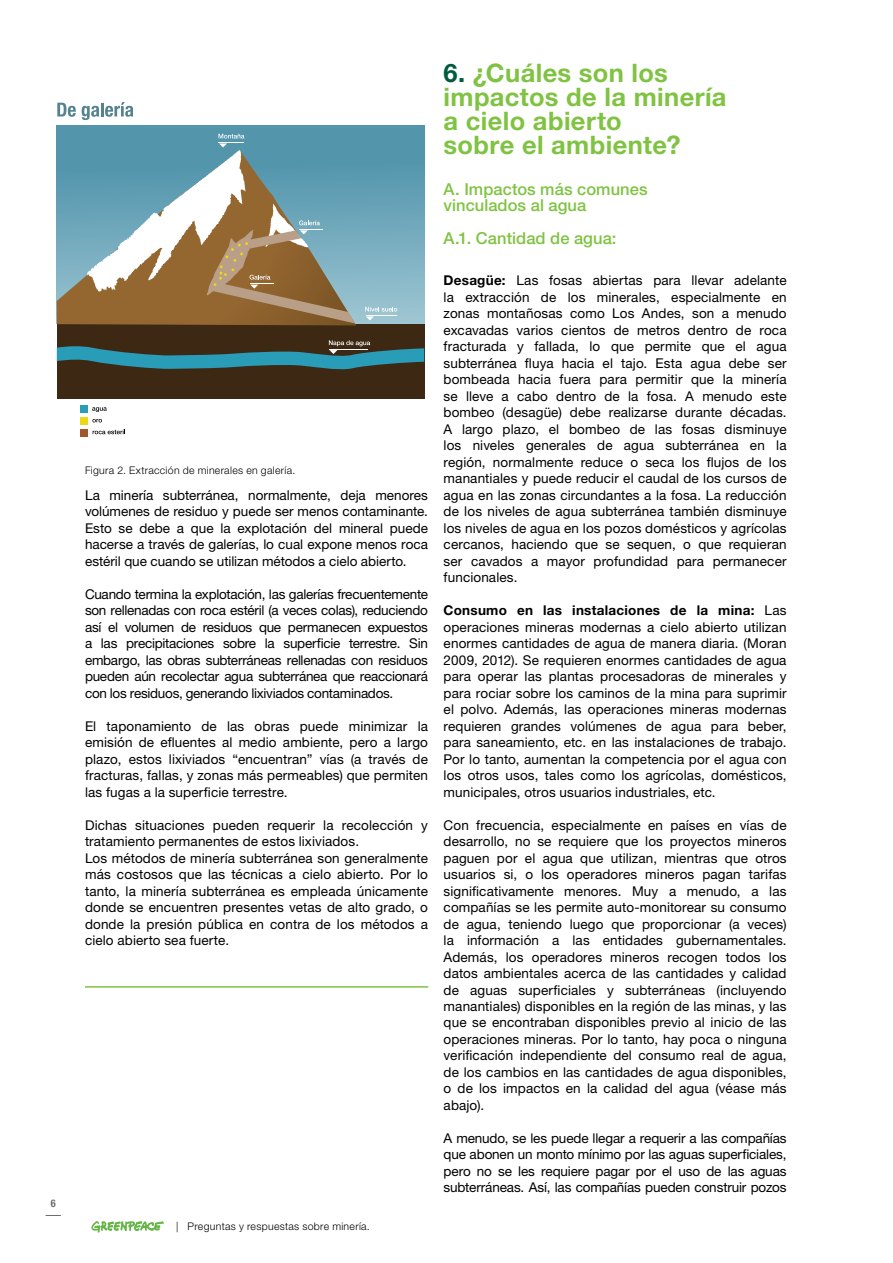
<style>
.page{position:relative;width:893px;height:1263px;background:#fff}
.page>*{position:absolute;margin:0;border:0;box-sizing:border-box;transform-origin:0 0}
.t1{font:700 25.5px/24px "Helvetica Neue LT Std";letter-spacing:.015em;color:#80c342}
.t2{font:500 16.5px/16.5px "Helvetica Neue LT Std";letter-spacing:.005em;color:#80c342}
.t3{font:13.5px/16.5px "Helvetica Neue LT Std";letter-spacing:.01em;color:#000;text-align:justify}
.t4{font:300 10.5px "Helvetica Neue LT Std";letter-spacing:.03em;color:#000}
.t5{font:700 condensed 10.5px "Helvetica Neue LT Std";color:#6d6e71}
.s1{color:#005c3e}
.s2{font-weight:700}
</style>
<div class="page">
<svg style="left:91px;top:1221px;width:73px;height:11px"></svg>
<svg style="left:46px;top:1215px;width:15px;height:1px"></svg>
<hr style="left:85px;top:986px;width:343px;height:2px;background:#80c342">
<div style="left:57px;top:323px;width:367px;height:76px;background:#3d2913"></div>
<div style="left:57px;top:126px;width:367px;height:198px;background:linear-gradient(to bottom,#478ea6,#9cc4d1)"></div>
<svg style="left:57px;top:150px;width:299px;height:175px;background:#749292"></svg>
<svg style="left:57px;top:103px;width:19px;height:14px"></svg>
<svg style="left:82px;top:102px;width:51px;height:18px"></svg>
<div style="left:80px;top:406px;width:7px;height:7px;background:#299cb7"></div>
<svg style="left:92px;top:407px;width:15px;height:5px"></svg>
<div style="left:81px;top:418px;width:7px;height:7px;background:#eed714"></div>
<svg style="left:92px;top:419px;width:10px;height:3px"></svg>
<div style="left:81px;top:429px;width:7px;height:7px;background:#a3552c"></div>
<svg style="left:93px;top:429px;width:32px;height:5px"></svg>
<svg style="left:365px;top:307px;width:32px;height:13px"></svg>
<svg style="left:57px;top:340px;width:367px;height:30px"></svg>
<svg style="left:87px;top:134px;width:268px;height:189px;background:#8c978c"></svg>
<p class="t5" style="left:51px;top:1196px;width:6px">6</p>
<p class="t4" style="left:85px;top:464px;width:212px">Figura 2. Extracción de minerales en galería.</p>
<p class="t3" style="left:85px;top:486px;width:345px">La minería subterránea, normalmente, deja menores volúmenes de residuo y puede ser menos contaminante.<br>Esto se debe a que la explotación del mineral puede hacerse a través de galerías, lo cual expone menos roca estéril que cuando se utilizan métodos a cielo abierto.</p>
<p class="t3" style="left:85px;top:585px;width:345px">Cuando termina la explotación, las galerías frecuentemente son rellenadas con roca estéril (a veces colas), reduciendo así el volumen de residuos que permanecen expuestos a las precipitaciones sobre la superficie terrestre. Sin embargo, las obras subterráneas rellenadas con residuos pueden aún recolectar agua subterránea que reaccionará con los residuos, generando lixiviados contaminados.</p>
<p class="t3" style="left:85px;top:717px;width:345px">El taponamiento de las obras puede minimizar la emisión de efluentes al medio ambiente, pero a largo plazo, estos lixiviados “encuentran” vías (a través de fracturas, fallas, y zonas más permeables) que permiten las fugas a la superficie terrestre.</p>
<p class="t3" style="left:85px;top:816px;width:345px;text-align:left">Dichas situaciones pueden requerir la recolección y tratamiento permanentes de estos lixiviados.<br>Los métodos de minería subterránea son generalmente más costosos que las técnicas a cielo abierto. Por lo tanto, la minería subterránea es empleada únicamente donde se encuentren presentes vetas de alto grado, o donde la presión pública en contra de los métodos a cielo abierto sea fuerte.</p>
<p class="t4" style="left:176px;top:1220px;width:195px">| Preguntas y respuestas sobre minería.</p>
<h1 class="t1" style="left:444px;top:60px;width:284px"><span class="s1">6.</span> ¿Cuáles son los impactos de la minería a cielo abierto<br>sobre el ambiente?</h1>
<p class="t2" style="left:444px;top:180px;width:205px">A. Impactos más comunes vinculados al agua</p>
<p class="t2" style="left:444px;top:230px;width:174px">A.1. Cantidad de agua:</p>
<p class="t3" style="left:444px;top:272px;width:345px"><span class="s2">Desagüe:</span> Las fosas abiertas para llevar adelante la extracción de los minerales, especialmente en zonas montañosas como Los Andes, son a menudo excavadas varios cientos de metros dentro de roca fracturada y fallada, lo que permite que el agua subterránea fluya hacia el tajo. Esta agua debe ser bombeada hacia fuera para permitir que la minería se lleve a cabo dentro de la fosa. A menudo este bombeo (desagüe) debe realizarse durante décadas.<br>A largo plazo, el bombeo de las fosas disminuye los niveles generales de agua subterránea en la región, normalmente reduce o seca los flujos de los manantiales y puede reducir el caudal de los cursos de agua en las zonas circundantes a la fosa. La reducción de los niveles de agua subterránea también disminuye los niveles de agua en los pozos domésticos y agrícolas cercanos, haciendo que se sequen, o que requieran ser cavados a mayor profundidad para permanecer funcionales.</p>
<p class="t3" style="left:444px;top:602px;width:345px"><span class="s2">Consumo en las instalaciones de la mina:</span> Las operaciones mineras modernas a cielo abierto utilizan enormes cantidades de agua de manera diaria. (Moran 2009, 2012). Se requieren enormes cantidades de agua para operar las plantas procesadoras de minerales y para rociar sobre los caminos de la mina para suprimir el polvo. Además, las operaciones mineras modernas requieren grandes volúmenes de agua para beber, para saneamiento, etc. en las instalaciones de trabajo.<br>Por lo tanto, aumentan la competencia por el agua con los otros usos, tales como los agrícolas, domésticos, municipales, otros usuarios industriales, etc.</p>
<p class="t3" style="left:444px;top:816px;width:345px">Con frecuencia, especialmente en países en vías de desarrollo, no se requiere que los proyectos mineros paguen por el agua que utilizan, mientras que otros usuarios si, o los operadores mineros pagan tarifas significativamente menores. Muy a menudo, a las compañías se les permite auto-monitorear su consumo de agua, teniendo luego que proporcionar (a veces) la información a las entidades gubernamentales.<br>Además, los operadores mineros recogen todos los datos ambientales acerca de las cantidades y calidad de aguas superficiales y subterráneas (incluyendo manantiales) disponibles en la región de las minas, y las que se encontraban disponibles previo al inicio de las operaciones mineras. Por lo tanto, hay poca o ninguna verificación independiente del consumo real de agua, de los cambios en las cantidades de agua disponibles, o de los impactos en la calidad del agua (véase más abajo).</p>
<p class="t3" style="left:444px;top:1130px;width:345px">A menudo, se les puede llegar a requerir a las compañías que abonen un monto mínimo por las aguas superficiales, pero no se les requiere pagar por el uso de las aguas subterráneas. Así, las compañías pueden construir pozos</p>
</div>
